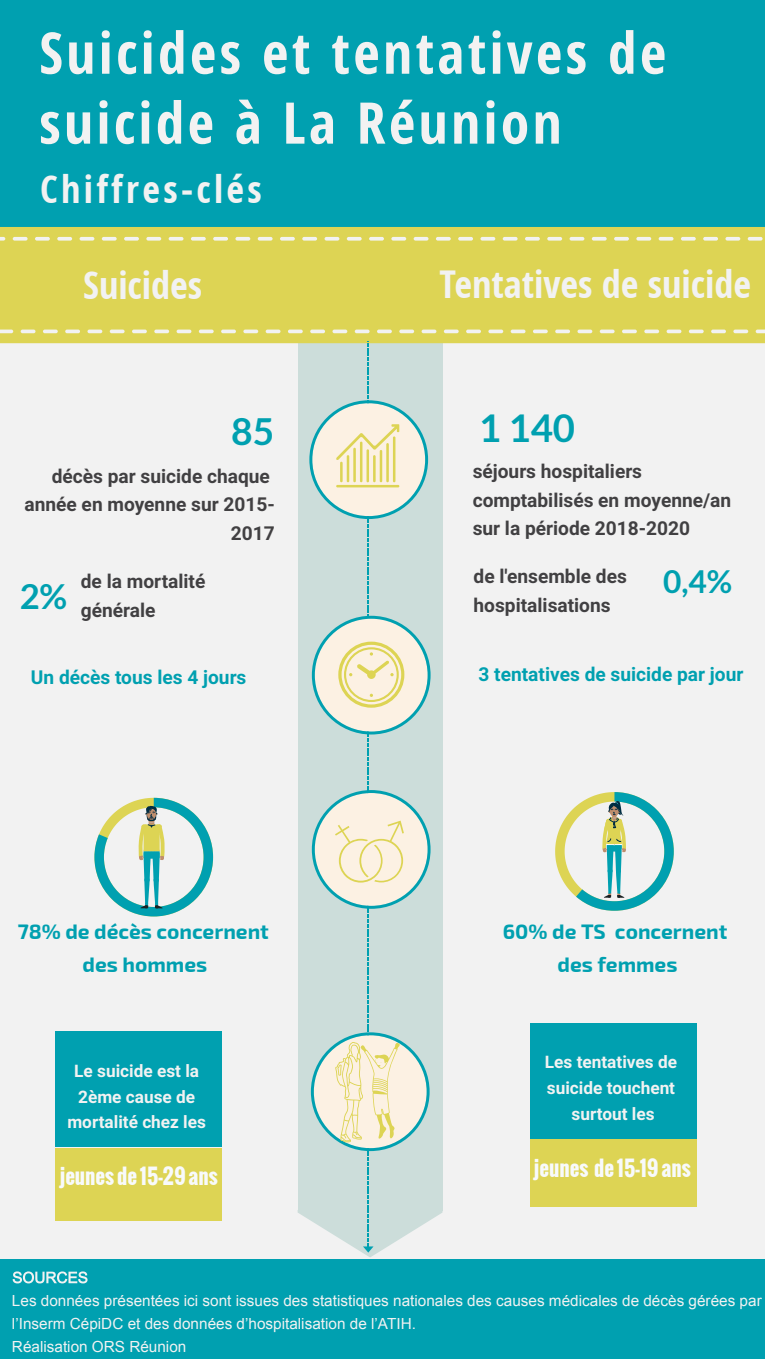
<style>
.page{position:relative;width:765px;height:1359px;background:#fff}
.page>*{position:absolute;margin:0;border:0;box-sizing:border-box;transform-origin:0 0}
.t1{font:700 condensed 57.5px/69.9px "Open Sans";letter-spacing:.06em;color:#f2f2f2}
.t2{font:700 condensed 38.25px "Open Sans";color:#f2f2f2}
.t3{font:700 condensed 38.25px "Open Sans";letter-spacing:.09em;color:#f2f2f2}
.t4{font:700 38.25px "Lato";color:#00a0b0}
.t5{font:700 37.25px "Lato";color:#00a0b0}
.t6{font:700 34.5px "Lato";color:#00a0b0}
.t7{font:700 21.12px/32.5px "Exo 2.0";color:#00a0b0;text-align:center}
.t8{font:700 21.12px "Oswald";color:#f8fafb}
.t9{font:700 19.12px/28.8px "Roboto";color:#414042}
.t10{font:700 19.12px "Roboto";color:#00a0b0}
.t11{font:700 17.25px/25.9px "Roboto";color:#f2f2f2;text-align:center}
.t12{font:15.38px/23px "Arial";color:#f2f2f2}
.s1{font-family:"Lato";font-size:31.62px;color:#00a0b0}
</style>
<div class="page">
<div style="left:0;top:0;width:765px;height:227px;background:#00a0b0"></div>
<div style="left:0;top:227px;width:765px;height:1032px;background:#f2f2f2"></div>
<div style="left:0;top:1259px;width:765px;height:100px;background:#00a0b0"></div>
<svg style="left:13px;top:1271px;width:75px;height:12px"></svg>
<div style="left:0;top:227px;width:765px;height:116px;background:#ddd454"></div>
<svg style="left:0;top:237px;width:765px;height:4px"></svg>
<svg style="left:0;top:329px;width:765px;height:4px"></svg>
<svg style="left:298px;top:342px;width:145px;height:915px"></svg>
<div style="left:56px;top:1031px;width:166px;height:116px;background:#00a0b0"></div>
<div style="left:56px;top:1147px;width:166px;height:73px;background:#ddd454"></div>
<div style="left:530px;top:1023px;width:166px;height:115px;background:#00a0b0"></div>
<div style="left:530px;top:1139px;width:166px;height:68px;background:#ddd454"></div>
<svg style="left:555px;top:792px;width:119px;height:119px"></svg>
<svg style="left:94px;top:797px;width:120px;height:119px"></svg>
<h1 class="t1" style="left:39px;top:17px;width:628px">Suicides et tentatives de suicide à La Réunion</h1>
<h2 class="t3" style="left:40px;top:162px;width:223px">Chiffres-clés</h2>
<h2 class="t2" style="left:83px;top:258px;width:120px">Suicides</h2>
<h2 class="t2" style="left:439px;top:257px;width:313px">Tentatives de suicide</h2>
<h3 class="t5" style="left:231px;top:408px;width:45px">85</h3>
<p class="t9" style="left:25px;top:462px;width:252px;text-align:right">décès par suicide chaque année en moyenne sur 2015-<br>2017</p>
<h2 class="t4" style="left:479px;top:405px;width:98px">1 140</h2>
<p class="t9" style="left:473px;top:457px;width:260px">séjours hospitaliers comptabilisés en moyenne/an sur la période 2018-2020</p>
<h3 class="t6" style="left:20px;top:575px;width:49px">2%</h3>
<p class="t9" style="left:81px;top:567px;width:126px">de la mortalité générale</p>
<p class="t9" style="left:474px;top:562px;width:260px">de l'ensemble des <span class="s1">0,4% </span>hospitalisations</p>
<p class="t10" style="left:31px;top:666px;width:217px">Un décès tous les 4 jours</p>
<p class="t10" style="left:479px;top:663px;width:266px">3 tentatives de suicide par jour</p>
<p class="t7" style="left:18px;top:916px;width:253px">78% de décès concernent des hommes</p>
<p class="t7" style="left:503px;top:916px;width:226px">60% de TS concernent des femmes</p>
<p class="t11" style="left:67px;top:1058px;width:140px">Le suicide est la<br>2ème cause de mortalité chez les</p>
<p class="t8" style="left:59px;top:1160px;width:160px">jeunes de 15-29 ans</p>
<p class="t11" style="left:545px;top:1049px;width:134px">Les tentatives de suicide touchent surtout les</p>
<p class="t8" style="left:534px;top:1152px;width:159px">jeunes de 15-19 ans</p>
<p class="t12" style="left:12px;top:1289px;width:751px">Les données présentées ici sont issues des statistiques nationales des causes médicales de décès gérées par l’Inserm CépiDC et des données d’hospitalisation de l’ATIH.<br>Réalisation ORS Réunion</p>
</div>
